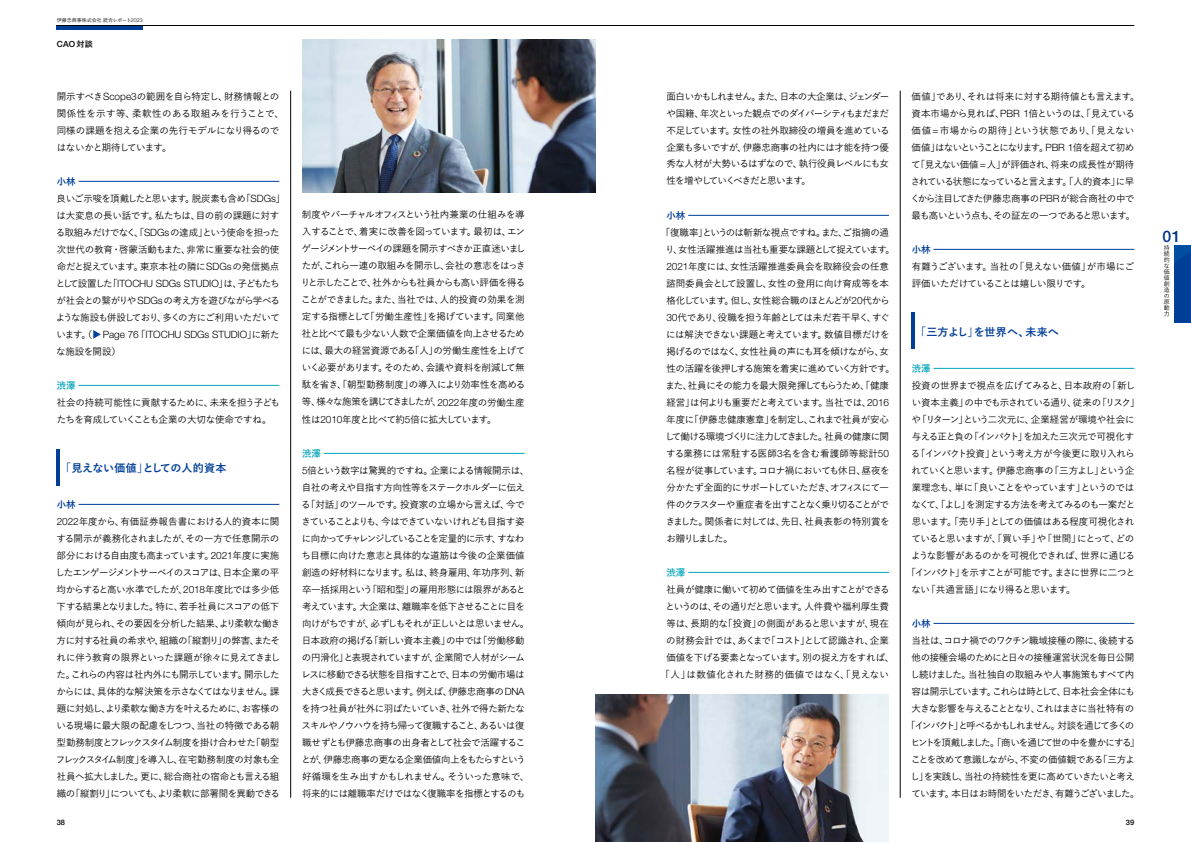
<style>
.page{position:relative;width:1191px;height:842px;background:#fff}
.page>*{position:absolute;margin:0;border:0;box-sizing:border-box;transform-origin:0 0}
.t1{font:500 15.9px "Helvetica Neue LT Std";color:#003686}
.t2{font:700 11px "Yu Go Pr 6 N";letter-spacing:.015em;color:#003f98}
.t3{font:300 10.1px "Helvetica Neue LT Std";letter-spacing:-.01em;color:#000}
.t4{font:500 9.5px/17px "Yu Go Pr 6 N";letter-spacing:-.05em;color:#000}
.t5{font:500 9.5px/17px "Yu Go Pr 6 N";letter-spacing:-.07em;color:#000;text-align:center}
.t6{font:500 9.5px/17px "Yu Go Pr 6 N";letter-spacing:-.015em;color:#000}
.t7{font:500 9.5px/17px "Yu Go Pr 6 N";letter-spacing:-.025em;color:#000}
.t8{font:500 9.5px "Yu Go Pr 6 N";letter-spacing:-.09em;color:#000}
.t9{font:500 9.5px "Yu Go Pr 6 N";letter-spacing:-.085em;color:#000}
.t10{font:500 9.5px "Yu Go Pr 6 N";letter-spacing:-.01em;color:#000}
.t11{font:500 9.5px "Yu Go Pr 6 N";letter-spacing:.035em;color:#000}
.t12{font:500 9.5px "Yu Go Pr 6 N";letter-spacing:-.005em;color:#000}
.t13{font:500 9.5px "Yu Go Pr 6 N";letter-spacing:-.03em;color:#000}
.t14{font:500 9.5px "Yu Go Pr 6 N";letter-spacing:-.075em;color:#000}
.t15{font:700 9.5px "Yu Go Pr 6 N";color:#00a6ba}
.t16{font:700 9.5px "Yu Go Pr 6 N";color:#003f98}
.t17{font:500 8.5px "Helvetica Neue LT Std";color:#000}
.t18{font:500 7.5px "Helvetica Neue LT Std";color:#000}
.t19{font:500 6px/5.9px "Yu Go Pr 6 N";color:#000;text-align:justify}
.t20{font:500 5px "Yu Go Pr 6 N";color:#000}
.s1{font-family:"Helvetica Neue LT Std";font-weight:300;font-size:5.3px}
.s2{font-family:"Yu Go Pr 6 N";font-weight:700;font-size:8px}
.s3{font-family:"Helvetica Neue LT Std";font-weight:300;font-size:10.1px}
.s4{font-weight:700;color:#003f98}
.s5{font-family:"Yu Go Pr 6 N";font-weight:500;font-size:9.5px}
.s6{font-family:"Yu Go Pr 6 N";font-weight:500;font-size:9.5px;color:#003f98}
.s7{font-weight:700;color:#00a6ba}
</style>
<div class="page">
<hr style="left:78px;top:181px;width:201px;height:1px;background:#003f98">
<hr style="left:78px;top:385px;width:201px;height:1px;background:#00a6ba">
<hr style="left:57px;top:449px;width:3px;height:36px;background:#003f98">
<hr style="left:78px;top:504px;width:201px;height:1px;background:#003f98">
<hr style="left:324px;top:453px;width:200px;height:1px;background:#00a6ba">
<hr style="left:688px;top:215px;width:201px;height:1px;background:#003f98">
<hr style="left:688px;top:572px;width:201px;height:1px;background:#00a6ba">
<hr style="left:933px;top:249px;width:201px;height:1px;background:#003f98">
<hr style="left:911px;top:313px;width:3px;height:36px;background:#003f98">
<hr style="left:933px;top:368px;width:201px;height:1px;background:#00a6ba">
<hr style="left:933px;top:623px;width:201px;height:1px;background:#003f98">
<hr style="left:290px;top:91px;width:1px;height:707px;background:#000">
<hr style="left:900px;top:91px;width:1px;height:707px;background:#000">
<img style="left:302px;top:40px;width:293px;height:153px">
<img style="left:595px;top:694px;width:294px;height:148px">
<div style="left:1174px;top:245px;width:17px;height:77px;background:#003f98"></div>
<svg style="left:1174px;top:245px;width:17px;height:18px"></svg>
<div style="left:57px;top:25px;width:86px;height:5px;background:#003f98"></div>
<hr style="left:57px;top:25px;width:1077px;height:1px;background:#000">
<p class="t20" style="left:57px;top:16px;width:88px">伊藤忠商事株式会社統合レポート<span class="s1">2023</span></p>
<p class="t17" style="left:57px;top:39px;width:38px">CAO<span class="s2">対談</span></p>
<p class="t6" style="left:57px;top:86px;width:229px">開示すべき<span class="s3">Scope3</span>の範囲を自ら特定し、財務情報との関係性を示す等、柔軟性のある取組みを行うことで、同様の課題を抱える企業の先行モデルになり得るのではないかと期待しています。</p>
<p class="t4" style="left:56px;top:171px;width:231px"><span class="s4">小林<br></span>良いご示唆を頂戴したと思います。脱炭素も含め「<span class="s3">SDGs</span>」は大変息の長い話です。私たちは、目の前の課題に対する取組みだけでなく、「<span class="s3">SDGs</span>の達成」という使命を担った次世代の教育・啓蒙活動もまた、非常に重要な社会的使命だと捉えています。東京本社の隣に<span class="s3">SDGs</span>の発信拠点として設置した「<span class="s3">ITOCHU SDGs STUDIO</span>」は、子どもたちが社会との繋がりや<span class="s3">SDGs</span>の考え方を遊びながら学べるような施設も併設しており、多くの方にご利用いただいて</p>
<p class="t3" style="left:57px;top:328px;width:224px"><span class="s5">います。（</span><span class="s6">▶</span>Page 76 <span class="s5">「</span>ITOCHU SDGs STUDIO<span class="s5">」に新た</span></p>
<p class="t4" style="left:56px;top:341px;width:66px">な施設を開設）</p>
<p class="t15" style="left:57px;top:380px;width:20px">渋澤</p>
<p class="t4" style="left:57px;top:392px;width:225px">社会の持続可能性に貢献するために、未来を担う子どもたちを育成していくことも企業の大切な使命ですね。</p>
<p class="t2" style="left:60px;top:462px;width:168px">「見えない価値」としての人的資本</p>
<p class="t4" style="left:56px;top:494px;width:226px"><span class="s4">小林<br></span><span class="s3">2022</span>年度から、有価証券報告書における人的資本に関する開示が義務化されましたが、その一方で任意開示の部分における自由度も高まっています。<span class="s3">2021</span>年度に実施したエンゲージメントサーベイのスコアは、日本企業の平均からすると高い水準でしたが、<span class="s3">2018</span>年度比では多少低下する結果となりました。特に、若手社員にスコアの低下傾向が見られ、その要因を分析した結果、より柔軟な働き方に対する社員の希求や、組織の「縦割り」の弊害、またそれに伴う教育の限界といった課題が徐々に見えてきました。これらの内容は社内外にも開示しています。開示したからには、具体的な解決策を示さなくてはなりません。課題に対処し、より柔軟な働き方を叶えるために、お客様のいる現場に最大限の配慮をしつつ、当社の特徴である朝型勤務制度とフレックスタイム制度を掛け合わせた「朝型フレックスタイム制度」を導入し、在宅勤務制度の対象も全社員へ拡大しました。更に、総合商社の宿命とも言える組織の「縦割り」についても、より柔軟に部署間を異動できる</p>
<p class="t4" style="left:301px;top:205px;width:226px;text-align:justify">制度やバーチャルオフィスという社内兼業の仕組みを導入することで、着実に改善を図っています。最初は、エンゲージメントサーベイの課題を開示すべきか正直迷いましたが、これら一連の取組みを開示し、会社の意志をはっきりと示したことで、社外からも社員からも高い評価を得ることができました。また、当社では、人的投資の効果を測定する指標として「労働生産性」を掲げています。同業他社と比べて最も少ない人数で企業価値を向上させるためには、最大の経営資源である「人」の労働生産性を上げていく必要があります。そのため、会議や資料を削減して無駄を省き、「朝型勤務制度」の導入により効率性を高める等、様々な施策を講じてきましたが、<span class="s3">2022</span>年度の労働生産性は<span class="s3">2010</span>年度と比べて約<span class="s3">5</span>倍に拡大しています。</p>
<p class="t4" style="left:301px;top:443px;width:229px"><span class="s7">渋澤<br></span><span class="s3">5</span>倍という数字は驚異的ですね。企業による情報開示は、自社の考えや目指す方向性等をステークホルダーに伝える「対話」のツールです。投資家の立場から言えば、今できていることよりも、今はできていないけれども目指す姿に向かってチャレンジしていることを定量的に示す、すなわち目標に向けた意志と具体的な道筋は今後の企業価値創造の好材料になります。私は、終身雇用、年功序列、新卒一括採用という「昭和型」の雇用形態には限界があると考えています。大企業は、離職率を低下させることに目を向けがちですが、必ずしもそれが正しいとは思いません。日本政府の掲げる「新しい資本主義」の中では「労働移動の円滑化」と表現されていますが、企業間で人材がシームレスに移動できる状態を目指すことで、日本の労働市場は大きく成長できると思います。例えば、伊藤忠商事の<span class="s3">DNA</span>を持つ社員が社外に羽ばたいていき、社外で得た新たなスキルやノウハウを持ち帰って復職すること、あるいは復職せずとも伊藤忠商事の出身者として社会で活躍することが、伊藤忠商事の更なる企業価値向上をもたらすという好循環を生み出すかもしれません。そういった意味で、将来的には離職率だけではなく復職率を指標とするのも</p>
<p class="t4" style="left:666px;top:86px;width:225px;text-align:justify">面白いかもしれません。また、日本の大企業は、ジェンダーや国籍、年次といった観点でのダイバーシティもまだまだ不足しています。女性の社外取締役の増員を進めている企業も多いですが、伊藤忠商事の社内には才能を持つ優秀な人材が大勢いるはずなので、執行役員レベルにも女性を増やしていくべきだと思います。</p>
<p class="t16" style="left:666px;top:210px;width:20px">小林</p>
<p class="t4" style="left:665px;top:222px;width:231px;text-indent:-4px">「復職率」というのは斬新な視点ですね。また、ご指摘の通り、女性活躍推進は当社も重要な課題として捉えています。<br><span class="s3">2021</span>年度には、女性活躍推進委員会を取締役会の任意諮問委員会として設置し、女性の登用に向け育成等を本格化しています。但し、女性総合職のほとんどが<span class="s3">20</span>代から<br><span class="s3">30</span>代であり、役職を担う年齢としては未だ若干早く、すぐには解決できない課題と考えています。数値目標だけを掲げるのではなく、女性社員の声にも耳を傾けながら、女性の活躍を後押しする施策を着実に進めていく方針です。また、社員にその能力を最大限発揮してもらうため、「健康経営」は何よりも重要だと考えています。当社では、<span class="s3">2016</span>年度に「伊藤忠健康憲章」を制定し、これまで社員が安心して働ける環境づくりに注力してきました。社員の健康に関する業務には常駐する医師<span class="s3">3</span>名を含む看護師等総計<span class="s3">50</span>名程が従事しています。コロナ禍においても休日、昼夜を分かたず全面的にサポートしていただき、オフィスにて一件のクラスターや重症者を出すことなく乗り切ることができました。関係者に対しては、先日、社員表彰の特別賞をお贈りしました。</p>
<p class="t15" style="left:666px;top:567px;width:20px">渋澤</p>
<p class="t4" style="left:666px;top:579px;width:225px">社員が健康に働いて初めて価値を生み出すことができる</p>
<p class="t4" style="left:665px;top:596px;width:225px">というのは、その通りだと思います。人件費や福利厚生費</p>
<p class="t10" style="left:666px;top:614px;width:224px">等は、長期的な「投資」の側面があると思いますが、現在</p>
<p class="t4" style="left:666px;top:630px;width:224px">の財務会計では、あくまで「コスト」として認識され、企業</p>
<p class="t4" style="left:666px;top:647px;width:229px">価値を下げる要素となっています。別の捉え方をすれば、</p>
<p class="t11" style="left:660px;top:665px;width:230px">「人」は数値化された財務的価値ではなく、「見えない</p>
<p class="t4" style="left:910px;top:86px;width:231px">価値」であり、それは将来に対する期待値とも言えます。資本市場から見れば、<span class="s3">PBR 1</span>倍というのは、「見えている価値<span class="s3">=</span>市場からの期待」という状態であり、「見えない価値」はないということになります。<span class="s3">PBR 1</span>倍を超えて初めて「見えない価値<span class="s3">=</span>人」が評価され、将来の成長性が期待されている状態になっていると言えます。「人的資本」に早くから注目してきた伊藤忠商事の<span class="s3">PBR</span>が総合商社の中で最も高いという点も、その証左の一つであると思います。</p>
<p class="t16" style="left:911px;top:244px;width:20px">小林</p>
<p class="t7" style="left:911px;top:256px;width:224px">有難うございます。当社の「見えない価値」が市場にご評価いただけていることは嬉しい限りです。</p>
<p class="t2" style="left:915px;top:326px;width:145px">「三方よし」を世界へ、未来へ</p>
<p class="t15" style="left:911px;top:363px;width:20px">渋澤</p>
<p class="t12" style="left:911px;top:376px;width:225px">投資の世界まで視点を広げてみると、日本政府の「新し</p>
<p class="t8" style="left:911px;top:393px;width:229px">い資本主義」の中でも示されている通り、従来の「リスク」</p>
<p class="t7" style="left:911px;top:409px;width:224px">や「リターン」という二次元に、企業経営が環境や社会に</p>
<p class="t4" style="left:911px;top:426px;width:224px">与える正と負の「インパクト」を加えた三次元で可視化す</p>
<p class="t4" style="left:911px;top:443px;width:225px">る「インパクト投資」という考え方が今後更に取り入れら</p>
<p class="t5" style="left:911px;top:460px;width:224px">れていくと思います。伊藤忠商事の「三方よし」という企</p>
<p class="t4" style="left:911px;top:477px;width:224px">業理念も、単に「良いことをやっています」というのでは</p>
<p class="t9" style="left:911px;top:495px;width:225px">なくて、「よし」を測定する方法を考えてみるのも一案だと</p>
<p class="t4" style="left:911px;top:511px;width:224px">思います。「売り手」としての価値はある程度可視化され</p>
<p class="t5" style="left:911px;top:528px;width:224px">ていると思いますが、「買い手」や「世間」にとって、どの</p>
<p class="t13" style="left:911px;top:546px;width:225px">ような影響があるのかを可視化できれば、世界に通じる</p>
<p class="t4" style="left:906px;top:562px;width:230px">「インパクト」を示すことが可能です。まさに世界に二つと</p>
<p class="t14" style="left:911px;top:580px;width:166px">ない「共通言語」になり得ると思います。</p>
<p class="t16" style="left:911px;top:618px;width:20px">小林</p>
<p class="t5" style="left:906px;top:630px;width:235px">当社は、コロナ禍でのワクチン職域接種の際に、後続する他の接種会場のためにと日々の接種運営状況を毎日公開し続けました。当社独自の取組みや人事施策もすべて内容は開示しています。これらは時として、日本社会全体にも大きな影響を与えることとなり、これはまさに当社特有の「インパクト」と呼べるかもしれません。対談を通じて多くのヒントを頂戴しました。「商いを通じて世の中を豊かにする」ことを改めて意識しながら、不変の価値観である「三方よし」を実践し、当社の持続性を更に高めていきたいと考えています。本日はお時間をいただき、有難うございました。</p>
<p class="t18" style="left:57px;top:818px;width:10px">38</p>
<p class="t18" style="left:1126px;top:818px;width:10px">39</p>
<h1 class="t1" style="left:1162px;top:226px;width:20px">01</h1>
<p class="t19" style="left:1163px;top:244px;width:7px">持続的な価値創造の原動力</p>
</div>
